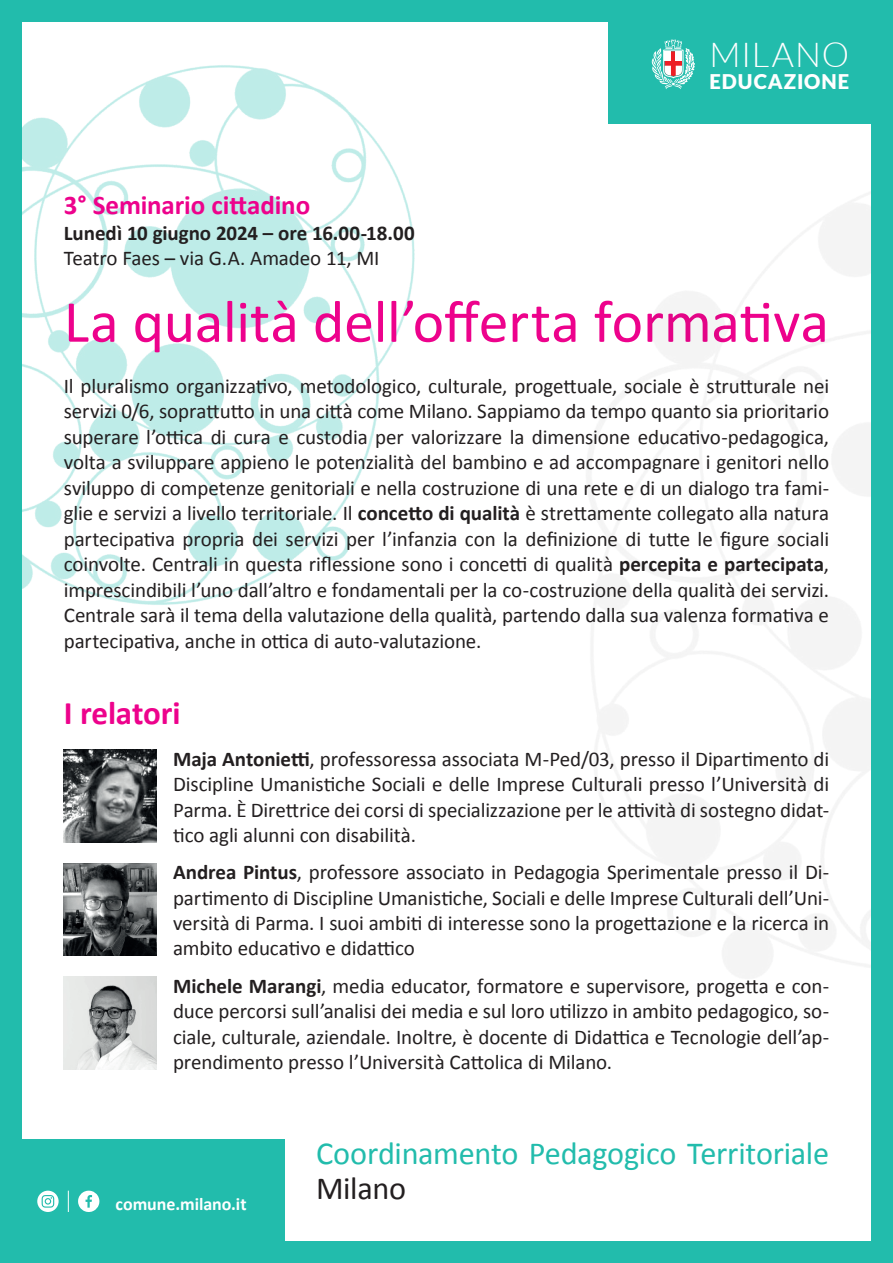
<style>
.page{position:relative;width:893px;height:1263px;background:#fff}
.page>*{position:absolute;margin:0;border:0;box-sizing:border-box;transform-origin:0 0}
.t1{font:60px "Calibri";letter-spacing:-.005em;color:#ed028c}
.t2{font:300 34.35px "Lato";letter-spacing:.025em;color:#fff}
.t3{font:700 33px "Calibri";letter-spacing:-.005em;color:#ed028c}
.t4{font:32.25px "Calibri";letter-spacing:-.01em;color:#22bcac}
.t5{font:32.25px "Calibri";letter-spacing:-.01em;color:#231f20}
.t6{font:700 27px "Calibri";letter-spacing:-.005em;color:#ed028c}
.t7{font:21px/25.5px "Calibri";letter-spacing:-.005em;color:#231f20;text-align:justify}
.t8{font:700 21px "Calibri";letter-spacing:-.005em;color:#231f20}
.t9{font:900 20.25px "Lato";letter-spacing:.045em;color:#fff}
.t10{font:700 18px "Calibri";letter-spacing:-.005em;color:#fff}
.s1{font-weight:700}
</style>
<div class="page">
<img style="left:21px;top:64px;width:394px;height:543px">
<img style="left:586px;top:166px;width:286px;height:814px">
<img style="left:64px;top:750px;width:92px;height:92px">
<img style="left:64px;top:863px;width:92px;height:92px">
<img style="left:64px;top:977px;width:92px;height:92px">
<div style="left:0;top:0;width:893px;height:21px;background:#22bcac"></div>
<div style="left:0;top:1242px;width:893px;height:21px;background:#22bcac"></div>
<div style="left:0;top:0;width:21px;height:1263px;background:#22bcac"></div>
<div style="left:872px;top:0;width:21px;height:1263px;background:#22bcac"></div>
<div style="left:0;top:1140px;width:285px;height:123px;background:#22bcac"></div>
<svg style="left:37px;top:1191px;width:22px;height:21px"></svg>
<svg style="left:78px;top:1191px;width:21px;height:21px"></svg>
<svg style="left:68px;top:1191px;width:1px;height:21px"></svg>
<div style="left:608px;top:0;width:285px;height:123px;background:#22bcac"></div>
<svg style="left:652px;top:39px;width:43px;height:50px"></svg>
<h2 class="t2" style="left:709px;top:36px;width:141px">MILANO</h2>
<p class="t9" style="left:709px;top:70px;width:141px">EDUCAZIONE</p>
<p class="t6" style="left:64px;top:186px;width:248px">3° Seminario cittadino</p>
<p class="t8" style="left:64px;top:218px;width:352px">Lunedì 10 giugno 2024 – ore 16.00-18.00</p>
<p class="t7" style="left:64px;top:245px;width:317px">Teatro Faes – via G.A. Amadeo 11, MI</p>
<h1 class="t1" style="left:64px;top:280px;width:767px">La qualità dell’offerta formativa</h1>
<p class="t7" style="left:64px;top:372px;width:767px">Il pluralismo organizzativo, metodologico, culturale, progettuale, sociale è strutturale nei servizi 0/6, soprattutto in una città come Milano. Sappiamo da tempo quanto sia prioritario superare l’ottica di cura e custodia per valorizzare la dimensione educativo-pedagogica, volta a sviluppare appieno le potenzialità del bambino e ad accompagnare i genitori nello sviluppo di competenze genitoriali e nella costruzione di una rete e di un dialogo tra fami&shy;glie e servizi a livello territoriale. Il <span class="s1">concetto di qualità</span> è strettamente collegato alla natura partecipativa propria dei servizi per l’infanzia con la definizione di tutte le figure sociali coinvolte. Centrali in questa riflessione sono i concetti di qualità <span class="s1">percepita e partecipata</span>, imprescindibili l’uno dall’altro e fondamentali per la co-costruzione della qualità dei servizi.<br>Centrale sarà il tema della valutazione della qualità, partendo dalla sua valenza formativa e partecipativa, anche in ottica di auto-valutazione.</p>
<h3 class="t3" style="left:64px;top:690px;width:118px">I relatori</h3>
<p class="t7" style="left:173px;top:745px;width:658px"><span class="s1">Maja Antonietti</span>, professoressa associata M-Ped/03, presso il Dipartimento di Discipline Umanistiche Sociali e delle Imprese Culturali presso l’Università di Parma. È Direttrice dei corsi di specializzazione per le attività di sostegno didat&shy;tico agli alunni con disabilità.</p>
<p class="t7" style="left:173px;top:859px;width:658px"><span class="s1">Andrea Pintus</span>, professore associato in Pedagogia Sperimentale presso il Di&shy;partimento di Discipline Umanistiche, Sociali e delle Imprese Culturali dell’Uni&shy;versità di Parma. I suoi ambiti di interesse sono la progettazione e la ricerca in ambito educativo e didattico</p>
<p class="t7" style="left:173px;top:972px;width:658px"><span class="s1">Michele Marangi</span>, media educator, formatore e supervisore, progetta e con&shy;duce percorsi sull’analisi dei media e sul loro utilizzo in ambito pedagogico, so&shy;ciale, culturale, aziendale. Inoltre, è docente di Didattica e Tecnologie dell’ap&shy;prendimento presso l’Università Cattolica di Milano.</p>
<p class="t10" style="left:116px;top:1191px;width:133px">comune.milano.it</p>
<h3 class="t4" style="left:316px;top:1131px;width:515px">Coordinamento Pedagogico Territoriale</h3>
<h3 class="t5" style="left:316px;top:1166px;width:92px">Milano</h3>
</div>
